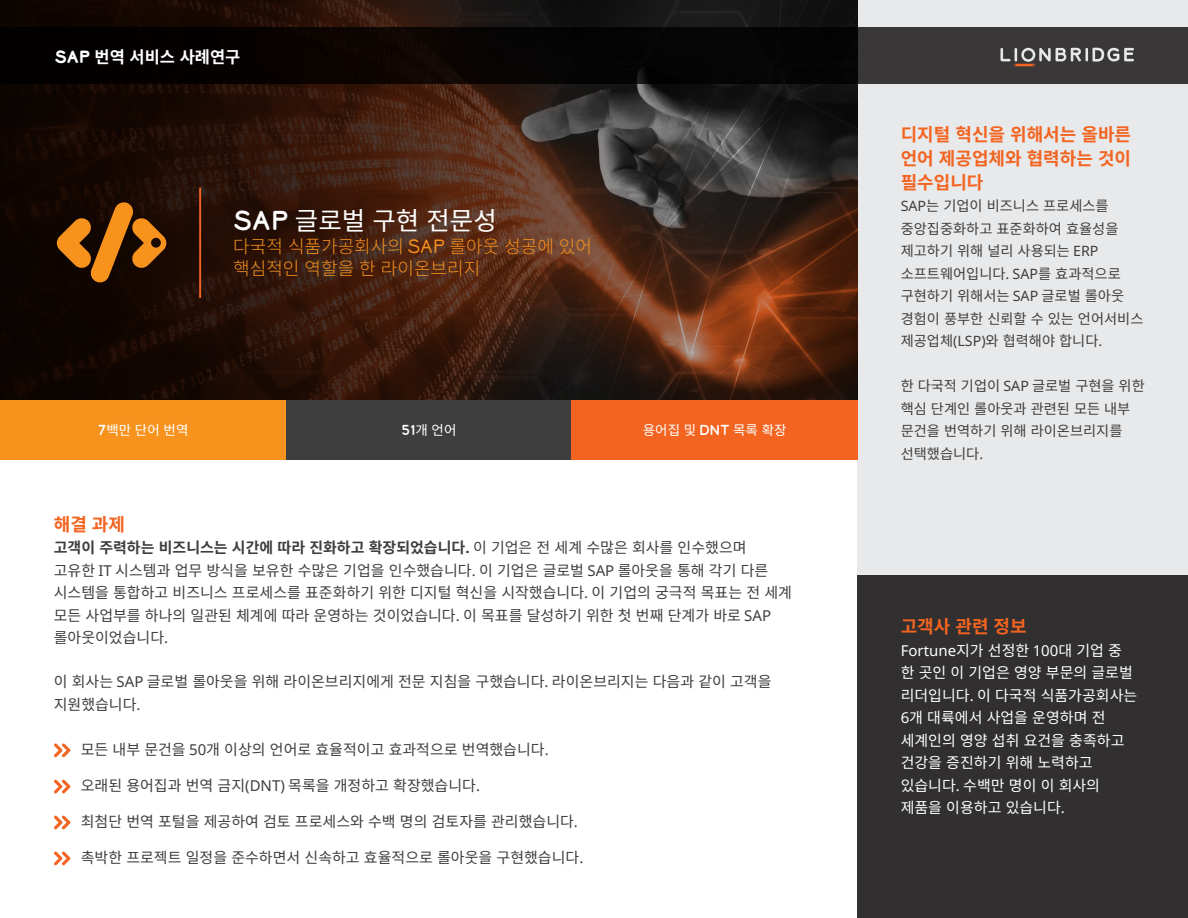
<style>
.page{position:relative;width:1188px;height:918px;background:#fff}
.page>*{position:absolute;margin:0;border:0;box-sizing:border-box;transform-origin:0 0}
.LB_Title{font:25.5px "Noto Sans CJ Kkr";color:#fff}
.t1{font:700 18px/24px "Noto Sans CJ Kkr";color:#f36421;text-align:justify}
.LB_Title-2{font:300 18px/22.5px "Noto Sans CJ Kkr";color:#f7931d}
.t2{font:700 16.5px "Noto Sans CJ Kkr";color:#fff}
.t3{font:15px/22.5px "Noto Sans CJ Kkr";color:#3e3e3f}
.t4{font:15px/22.5px "Noto Sans CJ Kkr";color:#fff}
.t5{font:14.25px/22.5px "Noto Sans CJ Kkr";color:#3e3e3f}
.t6{font:13.5px "Noto Sans CJ Kkr";color:#fff}
.s1{font-family:"Lionbridge Sans"}
.s2{font-weight:700}
.s3{font-family:"Noto Sans";font-weight:700}
.s4{font-family:"Noto Sans"}
</style>
<div class="page">
<div style="left:858px;top:0;width:330px;height:576px;background:#e8e9ea"></div>
<div style="left:858px;top:576px;width:330px;height:342px;background:#312f30"></div>
<svg style="left:0;top:0;width:858px;height:400px;background:#351d12"></svg>
<svg style="left:0;top:27px;width:1188px;height:56px;background:#13100f"></svg>
<svg style="left:1000px;top:48px;width:134px;height:18px"></svg>
<svg style="left:57px;top:201px;width:109px;height:83px;background:#6d3e0c"></svg>
<div style="left:0;top:400px;width:287px;height:60px;background:#f7931d"></div>
<div style="left:287px;top:400px;width:284px;height:60px;background:#3e3e3f"></div>
<div style="left:571px;top:400px;width:287px;height:60px;background:#f36421"></div>
<hr style="left:199px;top:187px;width:2px;height:111px;background:#f36421">
<svg style="left:54px;top:743px;width:16px;height:14px"></svg>
<svg style="left:54px;top:780px;width:16px;height:13px"></svg>
<svg style="left:54px;top:815px;width:16px;height:14px"></svg>
<svg style="left:54px;top:851px;width:16px;height:14px"></svg>
<p class="t2" style="left:55px;top:48px;width:187px"><span class="s1">SAP</span> 번역 서비스 사례연구</p>
<p class="LB_Title" style="left:233px;top:207px;width:265px"><span class="s1">SAP</span> 글로벌 구현 전문성</p>
<p class="LB_Title-2" style="left:233px;top:236px;width:360px">다국적 식품가공회사의 <span class="s1">SAP</span> 롤아웃 성공에 있어 핵심적인 역할을 한 라이온브리지</p>
<p class="t6" style="left:98px;top:423px;width:92px"><span class="s1">7</span>백만 단어 번역</p>
<p class="t6" style="left:401px;top:423px;width:56px"><span class="s1">51</span>개 언어</p>
<p class="t6" style="left:643px;top:423px;width:145px">용어집 및 <span class="s1">DNT</span> 목록 확장</p>
<p class="t1" style="left:54px;top:513px;width:73px">해결 과제</p>
<p class="t3" style="left:54px;top:537px;width:740px"><span class="s2">고객이 주력하는 비즈니스는 시간에 따라 진화하고 확장되었습니다</span><span class="s3">.</span> 이 기업은 전 세계 수많은 회사를 인수했으며<br>고유한 <span class="s4">IT</span> 시스템과 업무 방식을 보유한 수많은 기업을 인수했습니다<span class="s4">.</span> 이 기업은 글로벌 <span class="s4">SAP</span> 롤아웃을 통해 각기 다른 시스템을 통합하고 비즈니스 프로세스를 표준화하기 위한 디지털 혁신을 시작했습니다<span class="s4">.</span> 이 기업의 궁극적 목표는 전 세계 모든 사업부를 하나의 일관된 체계에 따라 운영하는 것이었습니다<span class="s4">.</span> 이 목표를 달성하기 위한 첫 번째 단계가 바로 <span class="s4">SAP </span>롤아웃이었습니다<span class="s4">.</span></p>
<p class="t3" style="left:54px;top:671px;width:719px">이 회사는 <span class="s4">SAP</span> 글로벌 롤아웃을 위해 라이온브리지에게 전문 지침을 구했습니다<span class="s4">.</span> 라이온브리지는 다음과 같이 고객을 지원했습니다<span class="s4">.</span></p>
<p class="t3" style="left:81px;top:738px;width:469px">모든 내부 문건을 <span class="s4">50</span>개 이상의 언어로 효율적이고 효과적으로 번역했습니다<span class="s4">.</span></p>
<p class="t3" style="left:81px;top:774px;width:401px">오래된 용어집과 번역 금지<span class="s4">(DNT)</span> 목록을 개정하고 확장했습니다<span class="s4">.</span></p>
<p class="t3" style="left:81px;top:810px;width:499px">최첨단 번역 포털을 제공하여 검토 프로세스와 수백 명의 검토자를 관리했습니다<span class="s4">.</span></p>
<p class="t3" style="left:81px;top:846px;width:504px">촉박한 프로젝트 일정을 준수하면서 신속하고 효율적으로 롤아웃을 구현했습니다<span class="s4">.</span></p>
<p class="t1" style="left:901px;top:123px;width:232px">디지털 혁신을 위해서는 올바른 언어 제공업체와 협력하는 것이 필수입니다</p>
<p class="t5" style="left:901px;top:195px;width:244px"><span class="s4">SAP</span>는 기업이 비즈니스 프로세스를 중앙집중화하고 표준화하여 효율성을 제고하기 위해 널리 사용되는 <span class="s4">ERP </span>소프트웨어입니다<span class="s4">. SAP</span>를 효과적으로 구현하기 위해서는 <span class="s4">SAP</span> 글로벌 롤아웃 경험이 풍부한 신뢰할 수 있는 언어서비스 제공업체<span class="s4">(LSP)</span>와 협력해야 합니다<span class="s4">.</span></p>
<p class="t5" style="left:901px;top:375px;width:246px">한 다국적 기업이 <span class="s4">SAP</span> 글로벌 구현을 위한 핵심 단계인 롤아웃과 관련된 모든 내부 문건을 번역하기 위해 라이온브리지를 선택했습니다<span class="s4">.</span></p>
<p class="t1" style="left:901px;top:615px;width:127px">고객사 관련 정보</p>
<p class="t4" style="left:901px;top:639px;width:238px"><span class="s4">Fortune</span>지가 선정한 <span class="s4">100</span>대 기업 중 한 곳인 이 기업은 영양 부문의 글로벌 리더입니다<span class="s4">.</span> 이 다국적 식품가공회사는<br><span class="s4">6</span>개 대륙에서 사업을 운영하며 전 세계인의 영양 섭취 요건을 충족하고 건강을 증진하기 위해 노력하고 있습니다<span class="s4">.</span> 수백만 명이 이 회사의 제품을 이용하고 있습니다<span class="s4">.</span></p>
</div>
